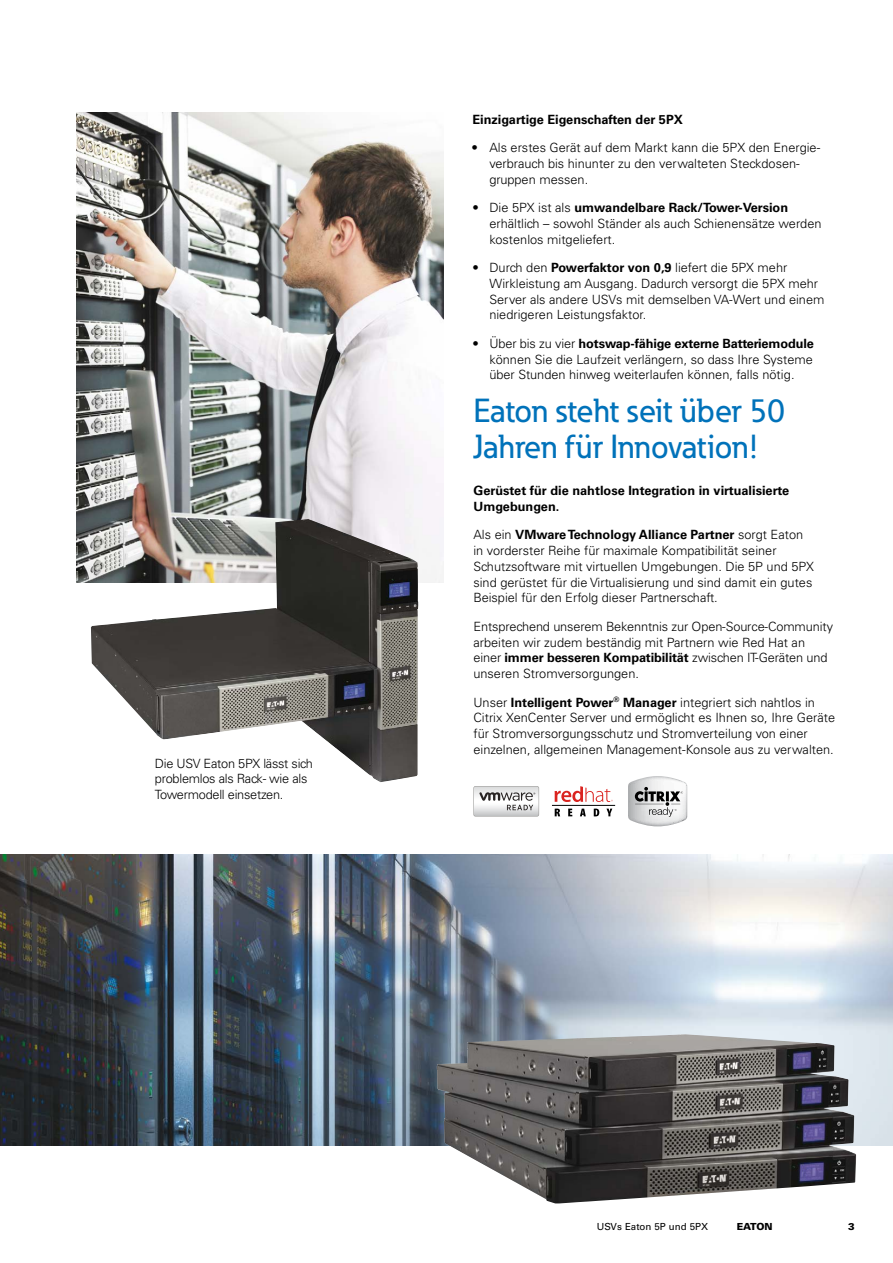
<style>
.page{position:relative;width:893px;height:1263px;background:#fff}
.page>*{position:absolute;margin:0;border:0;box-sizing:border-box;transform-origin:0 0}
.t1{font:500 33px/36px "Eaton";color:#0072ba}
.t2{font:300 12.75px/15.8px "Univers";color:#000}
.t3{font:700 12.75px/15.8px "Univers";color:#000}
.t4{font:300 12.75px/15.8px "Univers";letter-spacing:-.02em;color:#000}
.RectoFooter{font:9.75px "Univers";color:#000}
.RectoFooter-2{font:900 9.75px "Univers";letter-spacing:-.02em;color:#000}
.s1{font-weight:700}
</style>
<div class="page">
<svg style="left:628px;top:776px;width:59px;height:50px"></svg>
<hr style="left:552px;top:805px;width:63px;height:1px;background:#000">
<svg style="left:555px;top:786px;width:58px;height:16px"></svg>
<svg style="left:555px;top:808px;width:5px;height:8px"></svg>
<svg style="left:568px;top:809px;width:4px;height:7px"></svg>
<svg style="left:580px;top:809px;width:6px;height:7px"></svg>
<svg style="left:594px;top:808px;width:5px;height:8px"></svg>
<svg style="left:606px;top:809px;width:6px;height:7px"></svg>
<div style="left:473px;top:786px;width:66px;height:30px;background:#c6c6c5;border-radius:2px"></div>
<svg style="left:474px;top:786px;width:65px;height:30px"></svg>
<img style="left:77px;top:113px;width:367px;height:470px">
<img style="left:0;top:855px;width:893px;height:290px">
<img style="left:436px;top:1034px;width:420px;height:169px">
<img style="left:91px;top:519px;width:327px;height:263px">
<p class="t4" style="left:155px;top:755px;width:159px">Die USV Eaton 5PX lässt sich problemlos als Rack- wie als<br>Towermodell einsetzen.</p>
<p class="t3" style="left:472px;top:111px;width:212px">Einzigartige Eigenschaften der 5PX</p>
<p class="t2" style="left:489px;top:140px;width:332px;text-indent:-17px"><span class="s1">•</span> Als erstes Gerät auf dem Markt kann die 5PX den Energie&shy;verbrauch bis hinunter zu den verwalteten Steckdosen&shy;gruppen messen.</p>
<p class="t2" style="left:489px;top:200px;width:334px;text-indent:-17px">• Die 5PX ist als <span class="s1">umwandelbare Rack/Tower-Version </span>erhältlich – sowohl Ständer als auch Schienensätze werden kostenlos mitgeliefert.</p>
<p class="t2" style="left:489px;top:260px;width:337px;text-indent:-17px">• Durch den <span class="s1">Powerfaktor von 0,9</span> liefert die 5PX mehr Wirkleistung am Ausgang. Dadurch versorgt die 5PX mehr Server als andere USVs mit demselben VA-Wert und einem niedrigeren Leistungsfaktor.</p>
<p class="t2" style="left:489px;top:335px;width:326px;text-align:justify;text-indent:-17px">• Über bis zu vier <span class="s1">hotswap-fähige externe Batteriemodule </span>können Sie die Laufzeit verlängern, so dass Ihre Systeme über Stunden hinweg weiterlaufen können, falls nötig.</p>
<p class="t1" style="left:473px;top:392px;width:313px">Eaton steht seit über 50<br>Jahren für Innovation!</p>
<p class="t3" style="left:473px;top:483px;width:317px">Gerüstet für die nahtlose Integration in virtualisierte<br>Umgebungen.</p>
<p class="t2" style="left:473px;top:527px;width:342px">Als ein <span class="s1">VMware Technology Alliance Partner</span> sorgt Eaton in vorderster Reihe für maximale Kompatibilität seiner Schutzsoftware mit virtuellen Umgebungen. Die 5P und 5PX sind gerüstet für die Virtualisierung und sind damit ein gutes Beispiel für den Erfolg dieser Partnerschaft.</p>
<p class="t2" style="left:473px;top:618px;width:361px">Entsprechend unserem Bekenntnis zur Open-Source-Community arbeiten wir zudem beständig mit Partnern wie Red Hat an einer <span class="s1">immer besseren Kompatibilität</span> zwischen IT-Geräten und unseren Stromversorgungen.</p>
<p class="t2" style="left:473px;top:694px;width:363px">Unser <span class="s1">Intelligent Power</span><sup>®</sup> <span class="s1">Manager</span> integriert sich nahtlos in Citrix XenCenter Server und ermöglicht es Ihnen so, Ihre Geräte für Stromversorgungsschutz und Stromverteilung von einer einzelnen, allgemeinen Management-Konsole aus zu verwalten.</p>
<p class="RectoFooter" style="left:597px;top:1220px;width:113px">USVs Eaton 5P und 5PX</p>
<p class="RectoFooter-2" style="left:737px;top:1220px;width:37px">EATON</p>
<p class="RectoFooter-2" style="left:848px;top:1220px;width:8px">3</p>
</div>
